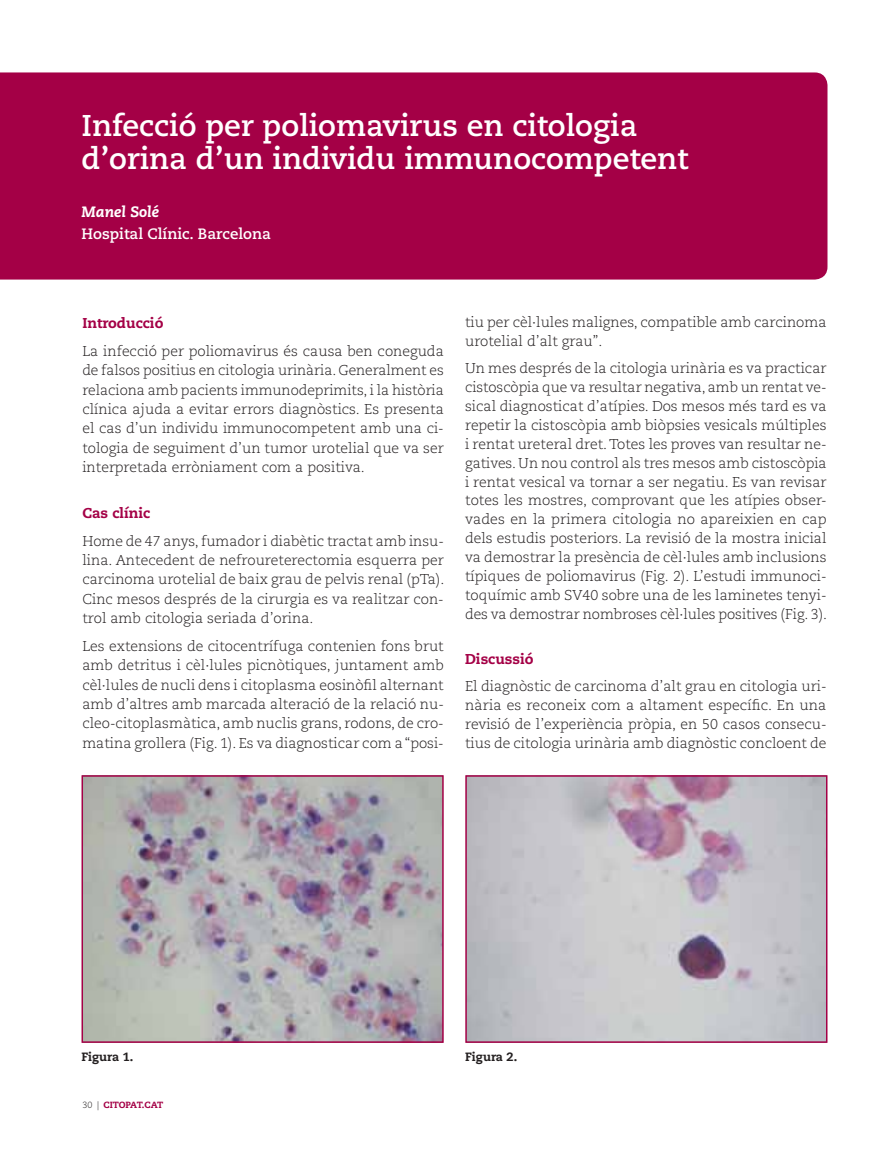
<style>
.page{position:relative;width:888px;height:1165px;background:#fff}
.page>*{position:absolute;margin:0;border:0;box-sizing:border-box;transform-origin:0 0}
.t1{font:700 30px/33px "Caecilia LT";color:#fff}
.t2{font:700 15px "Caecilia LT";color:#fff}
.t3{font:italic 800 15px "Caecilia LT";color:#fff}
.t4{font:300 14.25px/18.9px "Caecilia LT";color:#231f20;text-align:justify}
.t5{font:800 14.25px "Caecilia LT";color:#a40046}
.t6{font:800 12px "Caecilia LT";color:#231f20}
.t7{font:800 9px "Caecilia LT";letter-spacing:-.02em;color:#a40046}
.s1{font-weight:300;color:#231f20}
</style>
<div class="page">
<img style="left:468px;top:778px;width:356px;height:261px">
<div style="left:465px;top:775px;width:362px;height:267px;border:2px solid #a40046"></div>
<img style="left:85px;top:778px;width:356px;height:261px">
<div style="left:82px;top:775px;width:362px;height:267px;border:2px solid #a40046"></div>
<div style="left:0;top:72px;width:827px;height:207px;background:#a40046"></div>
<h1 class="t1" style="left:81px;top:110px;width:608px">Infecció per poliomavirus en citologia d’orina d’un individu immunocompetent</h1>
<p class="t3" style="left:81px;top:204px;width:79px">Manel Solé</p>
<p class="t2" style="left:81px;top:227px;width:191px">Hospital Clínic. Barcelona</p>
<p class="t5" style="left:82px;top:316px;width:83px">Introducció</p>
<p class="t4" style="left:82px;top:342px;width:363px;line-height:19.4px">La infecció per poliomavirus és causa ben coneguda de falsos positius en citologia urinària. Generalment es relaciona amb pacients immunodeprimits, i la història clínica ajuda a evitar errors diagnòstics. Es presenta el cas d’un individu immunocompetent amb una ci&shy;tologia de seguiment d’un tumor urotelial que va ser interpretada erròniament com a positiva.</p>
<p class="t5" style="left:82px;top:505px;width:70px">Cas clínic</p>
<p class="t4" style="left:82px;top:531px;width:363px;line-height:19.4px">Home de 47 anys, fumador i diabètic tractat amb insu&shy;lina. Antecedent de nefroureterectomia esquerra per carcinoma urotelial de baix grau de pelvis renal (pTa).<br>Cinc mesos després de la cirurgia es va realitzar con&shy;trol amb citologia seriada d’orina.</p>
<p class="t4" style="left:82px;top:637px;width:363px;line-height:19.4px">Les extensions de citocentrífuga contenien fons brut amb detritus i cèl·lules picnòtiques, juntament amb cèl·lules de nucli dens i citoplasma eosinòfil alternant amb d’altres amb marcada alteració de la relació nu&shy;cleo-citoplasmàtica, amb nuclis grans, rodons, de cro&shy;matina grollera (Fig. 1). Es va diagnosticar com a “posi-</p>
<p class="t4" style="left:465px;top:313px;width:363px">tiu per cèl·lules malignes, compatible amb carcinoma urotelial d’alt grau”.</p>
<p class="t4" style="left:465px;top:360px;width:363px">Un mes després de la citologia urinària es va practicar cistoscòpia que va resultar negativa, amb un rentat ve&shy;sical diagnosticat d’atípies. Dos mesos més tard es va repetir la cistoscòpia amb biòpsies vesicals múltiples i rentat ureteral dret. Totes les proves van resultar ne&shy;gatives. Un nou control als tres mesos amb cistoscòpia i rentat vesical va tornar a ser negatiu. Es van revisar totes les mostres, comprovant que les atípies obser&shy;vades en la primera citologia no apareixien en cap dels estudis posteriors. La revisió de la mostra inicial va demostrar la presència de cèl·lules amb inclusions típiques de poliomavirus (Fig. 2). L’estudi immunoci&shy;toquímic amb SV40 sobre una de les laminetes tenyi&shy;des va demostrar nombroses cèl·lules positives (Fig. 3).</p>
<p class="t5" style="left:465px;top:651px;width:70px">Discussió</p>
<p class="t4" style="left:465px;top:677px;width:363px">El diagnòstic de carcinoma d’alt grau en citologia uri&shy;nària es reconeix com a altament específic. En una revisió de l’experiència pròpia, en 50 casos consecu&shy;tius de citologia urinària amb diagnòstic concloent de</p>
<p class="t6" style="left:81px;top:1051px;width:54px">Figura 1.</p>
<p class="t6" style="left:465px;top:1051px;width:54px">Figura 2.</p>
<p class="t7" style="left:83px;top:1100px;width:82px"><span class="s1">30 |</span> CITOPAT.CAT</p>
</div>
